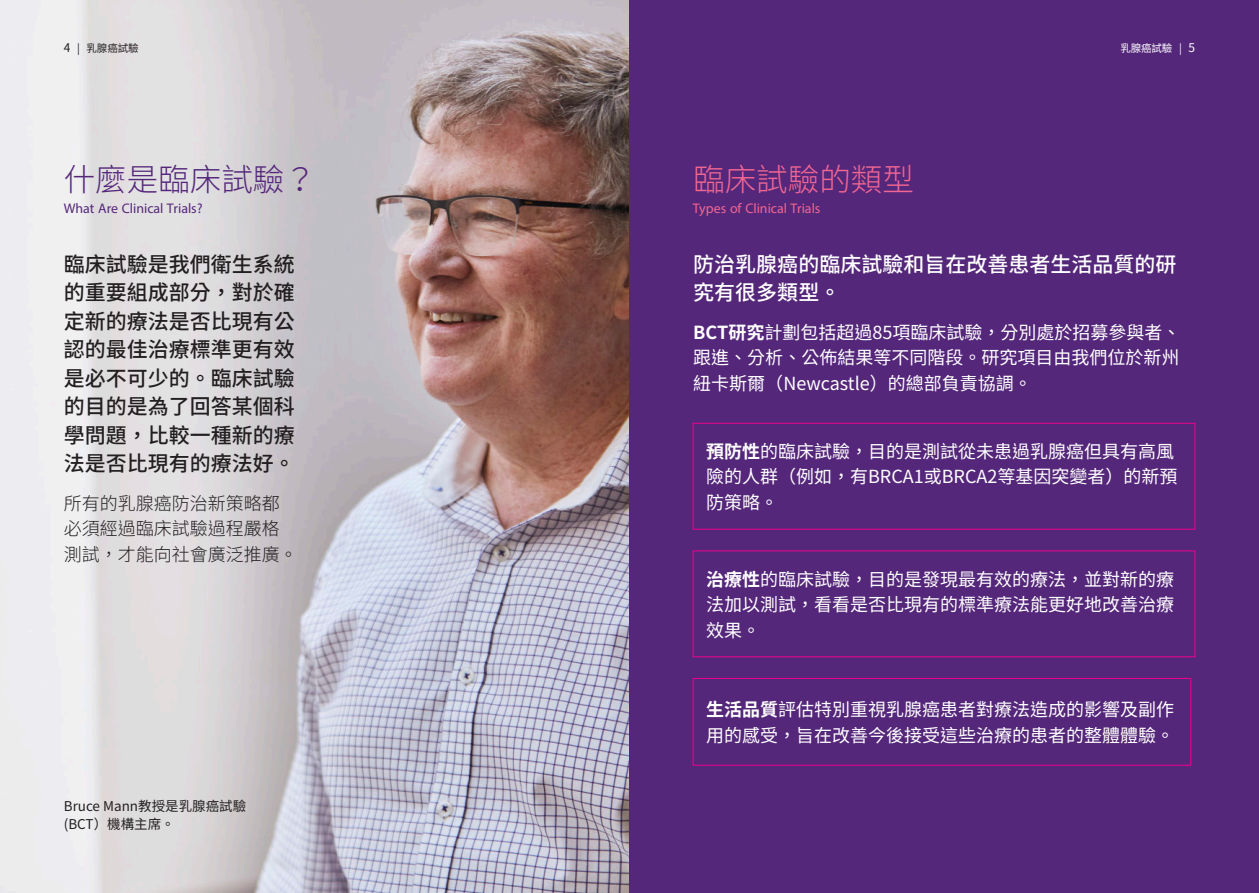
<style>
.page{position:relative;width:1259px;height:893px;background:#fff}
.page>*{position:absolute;margin:0;border:0;box-sizing:border-box;transform-origin:0 0}
.t1{font:300 31.5px "Noto Sans CJ Ktc";color:#55277b}
.t2{font:300 31.5px "Noto Sans CJ Ktc";color:#f16692}
.t3{font:500 21px/28.5px "Noto Sans CJ Ktc";color:#231f20;text-align:justify}
.t4{font:500 21px/28.5px "Noto Sans CJ Ktc";color:#fff}
.t5{font:19.5px "Myriad Arabic";color:#55277b}
.t6{font:19.5px "Myriad Arabic";color:#f16692}
.t7{font:18px/25.5px "Noto Sans CJ Ktc";color:#fff;text-align:justify}
.t8{font:300 18px/25.5px "Noto Sans CJ Ktc";color:#231f20}
.t9{font:13.5px/18px "Noto Sans CJ Ktc";color:#231f20}
.t10{font:10.5px "Noto Sans CJ Ktc";letter-spacing:-.01em;color:#231f20}
.t11{font:10.5px "Noto Sans CJ Ktc";letter-spacing:-.01em;color:#fff}
.s1{font-size:12px}
.s2{font-weight:700}
</style>
<div class="page">
<img style="left:0;top:0;width:629px;height:893px">
<div style="left:629px;top:0;width:630px;height:893px;background:#55277b"></div>
<div style="left:693px;top:423px;width:502px;height:106px;border:1px solid #ed028c"></div>
<div style="left:693px;top:678px;width:498px;height:87px;border:1px solid #ed028c"></div>
<div style="left:693px;top:551px;width:502px;height:106px;border:1px solid #ed028c"></div>
<p class="t10" style="left:64px;top:42px;width:76px"><span class="s1">4</span> | 乳腺癌試驗</p>
<h1 class="t1" style="left:64px;top:162px;width:253px">什麼是臨床試驗？</h1>
<h1 class="t2" style="left:693px;top:162px;width:222px">臨床試驗的類型</h1>
<p class="t5" style="left:64px;top:195px;width:140px">What Are Clinical Trials?</p>
<p class="t6" style="left:693px;top:195px;width:129px">Types of Clinical Trials</p>
<p class="t11" style="left:1120px;top:42px;width:76px">乳腺癌試驗 | <span class="s1">5</span></p>
<p class="t3" style="left:64px;top:250px;width:232px">臨床試驗是我們衛生系統的重要組成部分，對於確定新的療法是否比現有公認的最佳治療標準更有效是必不可少的。臨床試驗的目的是為了回答某個科學問題，比較一種新的療法是否比現有的療法好。</p>
<p class="t8" style="left:64px;top:491px;width:235px">所有的乳腺癌防治新策略都必須經過臨床試驗過程嚴格測試，才能向社會廣泛推廣。</p>
<p class="t9" style="left:64px;top:797px;width:184px">Bruce Mann教授是乳腺癌試驗(BCT）機構主席。</p>
<p class="t4" style="left:693px;top:250px;width:484px">防治乳腺癌的臨床試驗和旨在改善患者生活品質的研究有很多類型。</p>
<p class="t7" style="left:693px;top:320px;width:489px"><span class="s2">BCT研究</span>計劃包括超過85項臨床試驗，分別處於招募參與者、跟進、分析、公佈結果等不同階段。研究項目由我們位於新州紐卡斯爾（Newcastle）的總部負責協調。</p>
<p class="t7" style="left:706px;top:439px;width:473px;text-align:left"><span class="s2">預防性</span>的臨床試驗，目的是測試從未患過乳腺癌但具有高風險的人群（例如，有BRCA1或BRCA2等基因突變者）的新預防策略。</p>
<p class="t7" style="left:706px;top:567px;width:470px"><span class="s2">治療性</span>的臨床試驗，目的是發現最有效的療法，並對新的療法加以測試，看看是否比現有的標準療法能更好地改善治療效果。</p>
<p class="t7" style="left:706px;top:697px;width:470px"><span class="s2">生活品質</span>評估特別重視乳腺癌患者對療法造成的影響及副作用的感受，旨在改善今後接受這些治療的患者的整體體驗。</p>
</div>
